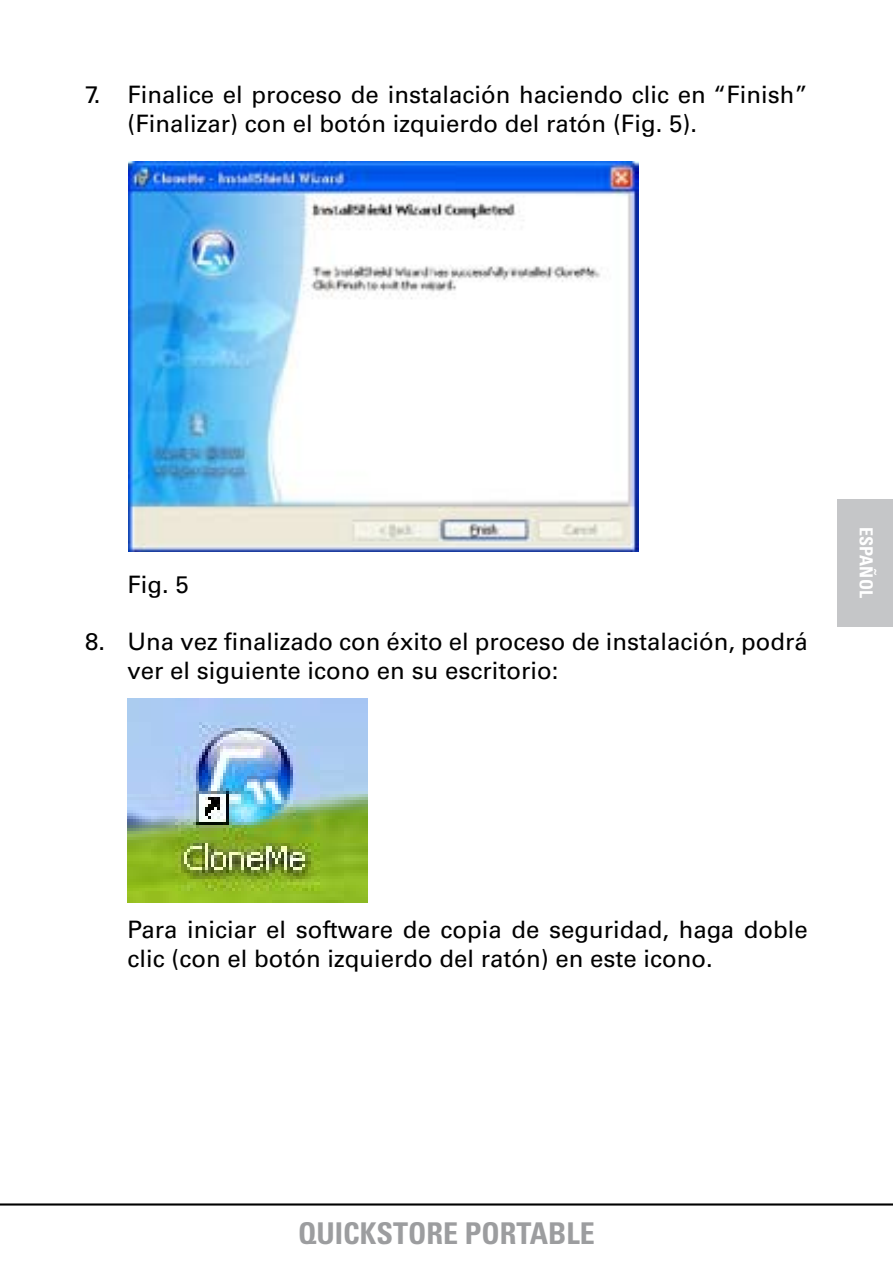
<style>
.page{position:relative;width:893px;height:1263px;background:#fff}
.page>*{position:absolute;margin:0;border:0;box-sizing:border-box;transform-origin:0 0}
.t1{font:700 condensed 30px "Univers";color:#9c9d9f}
.t2{font:24px/28.8px "Univers";color:#000}
.t3{font:700 condensed 18px "Univers";color:#fff}
</style>
<div class="page">
<hr style="left:0;top:1203px;width:893px;height:2px;background:#000">
<img style="left:128px;top:162px;width:511px;height:390px">
<img style="left:128px;top:698px;width:240px;height:204px">
<div style="left:837px;top:499px;width:56px;height:127px;background:#c5c6c8"></div>
<p class="t2" style="left:128px;top:80px;width:682px;text-indent:-43px">7. Finalice el proceso de instalación haciendo clic en “Finish” (Finalizar) con el botón izquierdo del ratón (Fig. 5).</p>
<p class="t2" style="left:128px;top:570px;width:63px">Fig. 5</p>
<p class="t2" style="left:128px;top:627px;width:682px;text-indent:-43px">8. Una vez finalizado con éxito el proceso de instalación, podrá ver el siguiente icono en su escritorio:</p>
<p class="t3" style="left:877px;top:527px;width:72px;rotate:90deg">ESPAÑOL</p>
<p class="t2" style="left:127px;top:915px;width:682px">Para iniciar el software de copia de seguridad, haga doble clic (con el botón izquierdo del ratón) en este icono.</p>
<p class="t1" style="left:298px;top:1215px;width:298px">QUICKSTORE PORTABLE</p>
</div>
